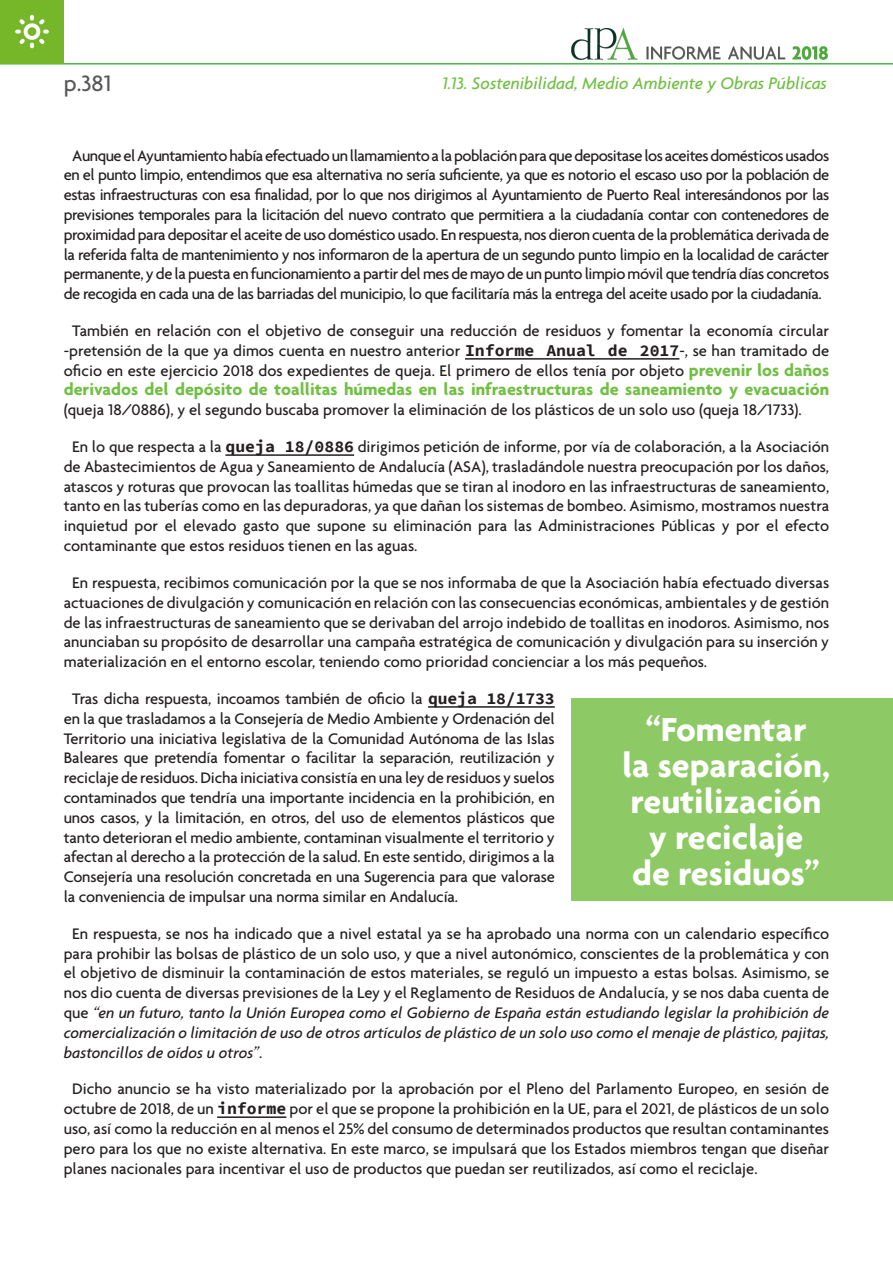
<style>
.page{position:relative;width:893px;height:1263px;background:#fff}
.page>*{position:absolute;margin:0;border:0;box-sizing:border-box;transform-origin:0 0}
.Destacados{font:700 36px/36px "Agenda";color:#fff;text-align:center}
.t1{font:500 24px "Agenda";color:#57585a}
.Parrafo{font:700 18px "Agenda";color:#71bf44}
.t2{font:italic 500 18px "Agenda";color:#71bf44}
.Parrafo-2{font:500 16.5px/19.8px "Agenda";letter-spacing:-.03em;color:#231f20;text-align:justify}
.Parrafo-3{font:500 16.5px/19.8px "Agenda";color:#231f20;text-align:center}
.s1{font-family:"Source Code Pro";font-weight:700}
.s2{font-weight:700;font-size:18px;color:#71bf44}
.s3{font-style:italic}
</style>
<div class="page">
<img style="left:572px;top:29px;width:255px;height:30px">
<hr style="left:0;top:63px;width:893px;height:2px;background:#46b549">
<img style="left:0;top:0;width:64px;height:63px">
<hr style="left:465px;top:358px;width:214px;height:2px;background:#231f20">
<hr style="left:225px;top:454px;width:129px;height:2px;background:#231f20">
<hr style="left:428px;top:706px;width:127px;height:2px;background:#231f20">
<hr style="left:217px;top:1116px;width:69px;height:2px;background:#231f20">
<div style="left:572px;top:698px;width:321px;height:203px;background:#8dc964"></div>
<h2 class="t1" style="left:64px;top:69px;width:49px">p.381</h2>
<p class="t2" style="left:442px;top:72px;width:387px">1.13. Sostenibilidad, Medio Ambiente y Obras Públicas</p>
<p class="Parrafo-2" style="left:64px;top:145px;width:767px;text-align:center">Aunque el Ayuntamiento había efectuado un llamamiento a la población para que depositase los aceites domésticos usados en el punto limpio, entendimos que esa alternativa no sería suficiente, ya que es notorio el escaso uso por la población de estas infraestructuras con esa finalidad, por lo que nos dirigimos al Ayuntamiento de Puerto Real interesándonos por las previsiones temporales para la licitación del nuevo contrato que permitiera a la ciudadanía contar con contenedores de proximidad para depositar el aceite de uso doméstico usado. En respuesta, nos dieron cuenta de la problemática derivada de la referida falta de mantenimiento y nos informaron de la apertura de un segundo punto limpio en la localidad de carácter permanente, y de la puesta en funcionamiento a partir del mes de mayo de un punto limpio móvil que tendría días concretos de recogida en cada una de las barriadas del municipio, lo que facilitaría más la entrega del aceite usado por la ciudadanía.</p>
<p class="Parrafo-3" style="left:64px;top:320px;width:767px">También en relación con el objetivo de conseguir una reducción de residuos y fomentar la economía circular -pretensión de la que ya dimos cuenta en nuestro anterior <span class="s1">Informe Anual de 2017</span>-, se han tramitado de oficio en este ejercicio 2018 dos expedientes de queja. El primero de ellos tenía por objeto <span class="s2">prevenir los daños</span></p>
<p class="Parrafo" style="left:64px;top:379px;width:767px">derivados del depósito de toallitas húmedas en las infraestructuras de saneamiento y evacuación</p>
<p class="Parrafo-3" style="left:64px;top:400px;width:740px">(queja 18/0886), y el segundo buscaba promover la eliminación de los plásticos de un solo uso (queja 18/1733).</p>
<p class="Parrafo-2" style="left:64px;top:436px;width:767px;text-indent:9px">En lo que respecta a la <span class="s1">queja 18/0886</span> dirigimos petición de informe, por vía de colaboración, a la Asociación de Abastecimientos de Agua y Saneamiento de Andalucía (ASA), trasladándole nuestra preocupación por los daños, atascos y roturas que provocan las toallitas húmedas que se tiran al inodoro en las infraestructuras de saneamiento, tanto en las tuberías como en las depuradoras, ya que dañan los sistemas de bombeo. Asimismo, mostramos nuestra inquietud por el elevado gasto que supone su eliminación para las Administraciones Públicas y por el efecto contaminante que estos residuos tienen en las aguas.</p>
<p class="Parrafo-2" style="left:64px;top:572px;width:767px;text-indent:9px">En respuesta, recibimos comunicación por la que se nos informaba de que la Asociación había efectuado diversas actuaciones de divulgación y comunicación en relación con las consecuencias económicas, ambientales y de gestión de las infraestructuras de saneamiento que se derivaban del arrojo indebido de toallitas en inodoros. Asimismo, nos anunciaban su propósito de desarrollar una campaña estratégica de comunicación y divulgación para su inserción y materialización en el entorno escolar, teniendo como prioridad concienciar a los más pequeños.</p>
<p class="Parrafo-2" style="left:64px;top:688px;width:493px;text-indent:9px">Tras dicha respuesta, incoamos también de oficio la <span class="s1">queja 18/1733 </span>en la que trasladamos a la Consejería de Medio Ambiente y Ordenación del Territorio una iniciativa legislativa de la Comunidad Autónoma de las Islas Baleares que pretendía fomentar o facilitar la separación, reutilización y reciclaje de residuos. Dicha iniciativa consistía en una ley de residuos y suelos contaminados que tendría una importante incidencia en la prohibición, en unos casos, y la limitación, en otros, del uso de elementos plásticos que tanto deterioran el medio ambiente, contaminan visualmente el territorio y afectan al derecho a la protección de la salud. En este sentido, dirigimos a la Consejería una resolución concretada en una Sugerencia para que valorase la conveniencia de impulsar una norma similar en Andalucía.</p>
<p class="Parrafo-2" style="left:64px;top:923px;width:767px;text-indent:9px">En respuesta, se nos ha indicado que a nivel estatal ya se ha aprobado una norma con un calendario específico para prohibir las bolsas de plástico de un solo uso, y que a nivel autonómico, conscientes de la problemática y con el objetivo de disminuir la contaminación de estos materiales, se reguló un impuesto a estas bolsas. Asimismo, se nos dio cuenta de diversas previsiones de la Ley y el Reglamento de Residuos de Andalucía, y se nos daba cuenta de que <span class="s3">“en un futuro, tanto la Unión Europea como el Gobierno de España están estudiando legislar la prohibición de comercialización o limitación de uso de otros artículos de plástico de un solo uso como el menaje de plástico, pajitas, bastoncillos de oídos u otros”</span>.</p>
<p class="Parrafo-2" style="left:64px;top:1079px;width:767px;text-indent:9px">Dicho anuncio se ha visto materializado por la aprobación por el Pleno del Parlamento Europeo, en sesión de octubre de 2018, de un <span class="s1">informe</span> por el que se propone la prohibición en la UE, para el 2021, de plásticos de un solo uso, así como la reducción en al menos el 25% del consumo de determinados productos que resultan contaminantes pero para los que no existe alternativa. En este marco, se impulsará que los Estados miembros tengan que diseñar planes nacionales para incentivar el uso de productos que puedan ser reutilizados, así como el reciclaje.</p>
<p class="Destacados" style="left:622px;top:710px;width:209px">“Fomentar<br>la separación, reutilización y reciclaje<br>de residuos”</p>
</div>
